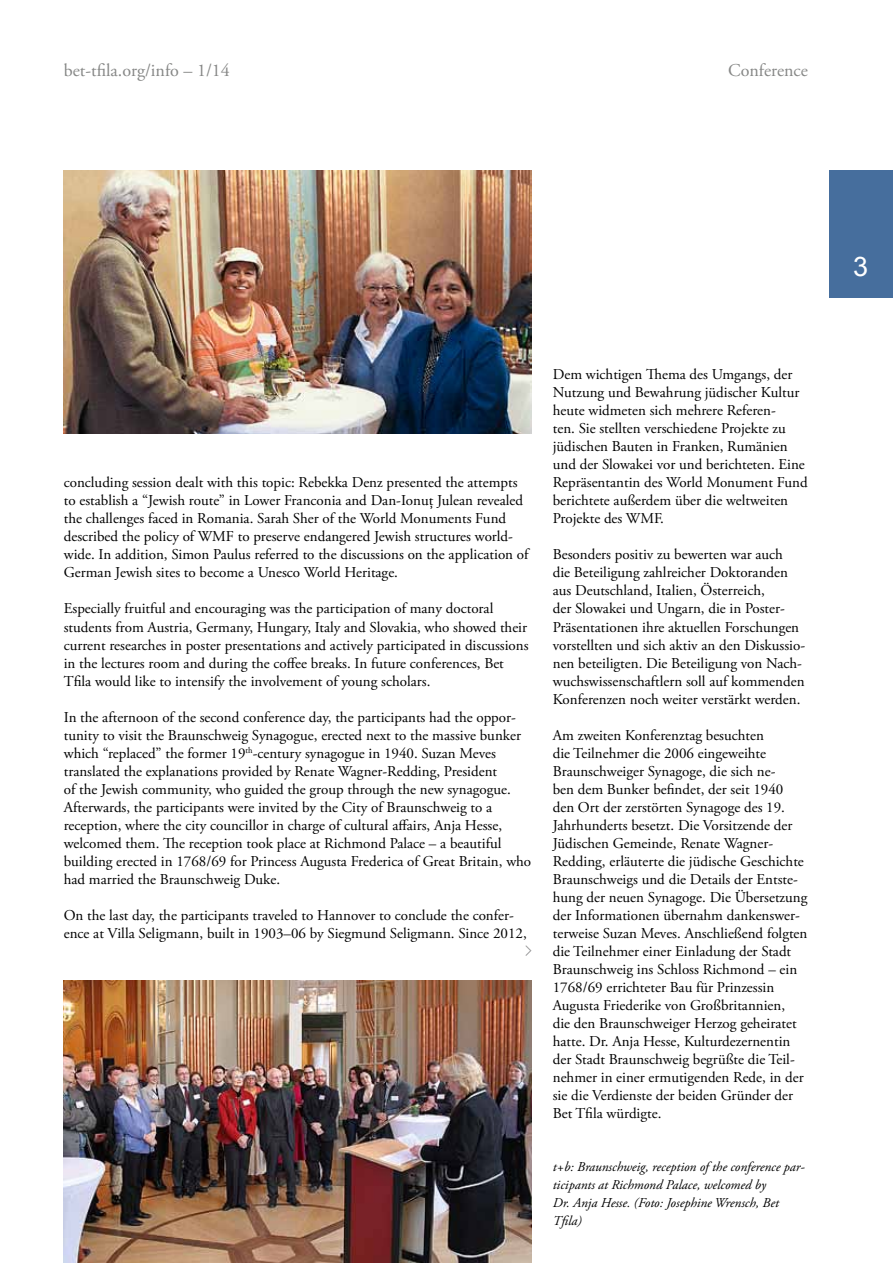
<style>
.page{position:relative;width:893px;height:1263px;background:#fff}
.page>*{position:absolute;margin:0;border:0;box-sizing:border-box;transform-origin:0 0}
.t1{font:27px "Arial";color:#fff}
.t2{font:18px "Adobe Garamond Pro";color:#868786}
.t3{font:15px/18px "Adobe Garamond Pro";color:#000}
.t4{font:italic 13.5px/18px "Adobe Garamond Pro";color:#000}
</style>
<div class="page">
<div style="left:829px;top:170px;width:64px;height:128px;background:#466e9d"></div>
<img style="left:64px;top:981px;width:467px;height:282px">
<img style="left:64px;top:170px;width:467px;height:263px">
<svg style="left:525px;top:945px;width:7px;height:11px"></svg>
<p class="t2" style="left:64px;top:60px;width:168px">bet-tfila.org/info – 1/14</p>
<p class="t2" style="left:728px;top:60px;width:81px">Conference</p>
<p class="t3" style="left:64px;top:474px;width:466px">concluding session dealt with this topic: Rebekka Denz presented the attempts to establish a “Jewish route” in Lower Franconia and Dan-Ionuţ Julean revealed the challenges faced in Romania. Sarah Sher of the World Monuments Fund described the policy of WMF to preserve endangered Jewish structures world&shy;wide. In addition, Simon Paulus referred to the discussions on the application of German Jewish sites to become a Unesco World Heritage.</p>
<p class="t3" style="left:64px;top:600px;width:466px">Especially fruitful and encouraging was the participation of many doctoral students from Austria, Germany, Hungary, Italy and Slovakia, who showed their current researches in poster presentations and actively participated in discussions in the lectures room and during the coffee breaks. In future conferences, Bet Tfila would like to intensify the involvement of young scholars.</p>
<p class="t3" style="left:64px;top:708px;width:469px">In the afternoon of the second conference day, the participants had the oppor&shy;tunity to visit the Braunschweig Synagogue, erected next to the massive bunker which “replaced” the former 19<sup>th</sup>-century synagogue in 1940. Suzan Meves translated the explanations provided by Renate Wagner-Redding, President<br>of the Jewish community, who guided the group through the new synagogue.<br>Afterwards, the participants were invited by the City of Braunschweig to a reception, where the city councillor in charge of cultural affairs, Anja Hesse, welcomed them. The reception took place at Richmond Palace – a beautiful building erected in 1768/69 for Princess Augusta Frederica of Great Britain, who had married the Braunschweig Duke.</p>
<p class="t3" style="left:64px;top:906px;width:464px">On the last day, the participants traveled to Hannover to conclude the confer&shy;ence at Villa Seligmann, built in 1903–06 by Siegmund Seligmann. Since 2012,</p>
<p class="t3" style="left:553px;top:366px;width:256px">Dem wichtigen Thema des Umgangs, der Nutzung und Bewahrung jüdischer Kultur heute widmeten sich mehrere Referen-<br>ten. Sie stellten verschiedene Projekte zu jüdischen Bauten in Franken, Rumänien und der Slowakei vor und berichteten. Eine Repräsentantin des World Monument Fund berichtete außerdem über die weltweiten Projekte des WMF.</p>
<p class="t3" style="left:553px;top:546px;width:254px">Besonders positiv zu bewerten war auch<br>die Beteiligung zahlreicher Doktoranden aus Deutschland, Italien, Österreich,<br>der Slowakei und Ungarn, die in Poster-Präsentationen ihre aktuellen Forschungen vorstellten und sich aktiv an den Diskussio&shy;nen beteiligten. Die Beteiligung von Nach&shy;wuchswissenschaftlern soll auf kommenden Konferenzen noch weiter verstärkt werden.</p>
<p class="t3" style="left:553px;top:726px;width:256px">Am zweiten Konferenztag besuchten<br>die Teilnehmer die 2006 eingeweihte Braunschweiger Synagoge, die sich ne-<br>ben dem Bunker befindet, der seit 1940 den Ort der zerstörten Synagoge des 19.<br>Jahrhunderts besetzt. Die Vorsitzende der Jüdischen Gemeinde, Renate Wagner-Redding, erläuterte die jüdische Geschichte Braunschweigs und die Details der Entste&shy;hung der neuen Synagoge. Die Übersetzung der Informationen übernahm dankenswer&shy;terweise Suzan Meves. Anschließend folgten die Teilnehmer einer Einladung der Stadt Braunschweig ins Schloss Richmond – ein 1768/69 errichteter Bau für Prinzessin Augusta Friederike von Großbritannien,<br>die den Braunschweiger Herzog geheiratet hatte. Dr. Anja Hesse, Kulturdezernentin der Stadt Braunschweig begrüßte die Teil&shy;nehmer in einer ermutigenden Rede, in der sie die Verdienste der beiden Gründer der Bet Tfila würdigte.</p>
<p class="t4" style="left:553px;top:1158px;width:253px">t+b: Braunschweig, reception of the conference par&shy;ticipants at Richmond Palace, welcomed by<br>Dr. Anja Hesse. (Foto: Josephine Wrensch, Bet Tfila)</p>
<h1 class="t1" style="left:853px;top:249px;width:17px">3</h1>
</div>
